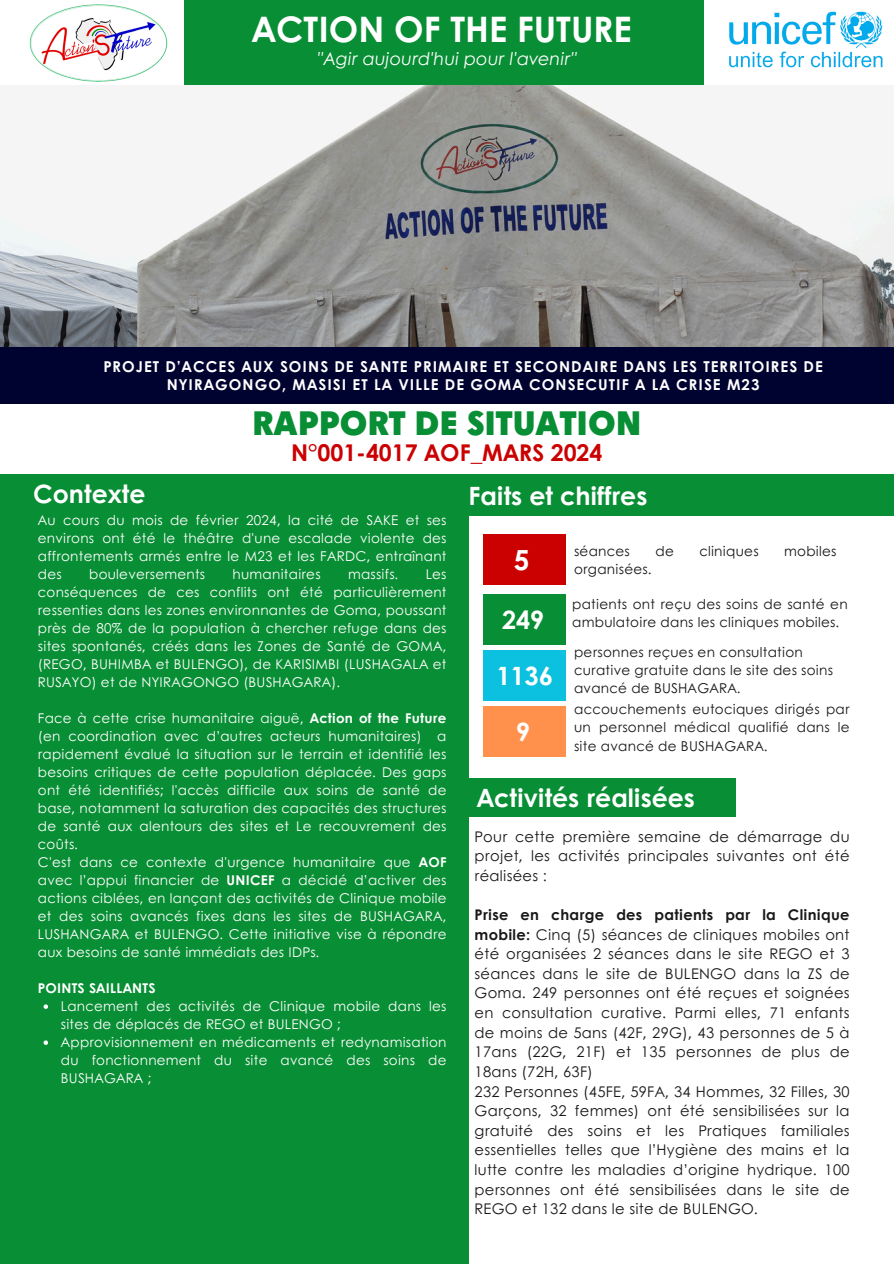
<style>
.page{position:relative;width:894px;height:1264px;background:#fff}
.page>*{position:absolute;margin:0;border:0;box-sizing:border-box;transform-origin:0 0}
.t1{font:700 35.1px "Century Gothic";color:#fff}
.t2{font:900 32.85px "Century Gothic";color:#088e34}
.t3{font:700 27.75px "Century Gothic";color:#fff}
.t4{font:700 25.2px "Century Gothic";color:#fff}
.t5{font:700 23.1px "Century Gothic";color:#cb0000}
.t6{font:italic 17.55px "Century Gothic";color:#fff}
.t7{font:700 15px/18px "Century Gothic";letter-spacing:.07em;color:#fff;text-align:center}
.t8{font:14.7px/19.6px "Century Gothic";letter-spacing:.02em;color:#191919;text-align:justify}
.t9{font:13.5px/18px "Century Gothic";letter-spacing:.02em;color:#fff}
.t10{font:13.5px/18.6px "Century Gothic";letter-spacing:.02em;color:#191919}
.s1{font-weight:700}
</style>
<div class="page">
<div style="left:0;top:0;width:893px;height:1263px;background:#088e34"></div>
<img style="left:0;top:85px;width:893px;height:262px">
<div style="left:0;top:404px;width:893px;height:70px;background:#fff"></div>
<div style="left:0;top:0;width:184px;height:85px;background:#fff"></div>
<img style="left:29px;top:4px;width:139px;height:78px">
<div style="left:469px;top:516px;width:424px;height:747px;background:#fff"></div>
<div style="left:0;top:347px;width:893px;height:57px;background:#000230"></div>
<div style="left:483px;top:534px;width:82px;height:51px;background:#cb0000"></div>
<div style="left:483px;top:594px;width:82px;height:51px;background:#088e34"></div>
<div style="left:483px;top:706px;width:82px;height:51px;background:#ff914d"></div>
<div style="left:483px;top:650px;width:82px;height:51px;background:#0cc0df"></div>
<div style="left:704px;top:0;width:189px;height:85px;background:#fff"></div>
<img style="left:729px;top:11px;width:154px;height:57px">
<div style="left:469px;top:778px;width:266px;height:39px;background:#088e34"></div>
<svg style="left:44px;top:1004px;width:4px;height:4px"></svg>
<svg style="left:44px;top:1040px;width:4px;height:4px"></svg>
<h3 class="t1" style="left:252px;top:2px;width:381px">ACTION OF THE FUTURE</h3>
<p class="t6" style="left:316px;top:45px;width:262px">"Agir aujourd'hui pour l'avenir"</p>
<p class="t7" style="left:103px;top:357px;width:720px">PROJET D’ACCES AUX SOINS DE SANTE PRIMAIRE ET SECONDAIRE DANS LES TERRITOIRES DE<br>NYIRAGONGO, MASISI ET LA VILLE DE GOMA CONSECUTIF A LA CRISE M23</p>
<h1 class="t2" style="left:252px;top:398px;width:390px">RAPPORT DE SITUATION</h1>
<h3 class="t5" style="left:291px;top:435px;width:313px">N°001-4017 AOF_MARS 2024</h3>
<p class="t4" style="left:33px;top:474px;width:114px">Contexte</p>
<p class="t4" style="left:468px;top:477px;width:180px">Faits et chiffres</p>
<p class="t9" style="left:38px;top:510px;width:410px;text-align:justify">Au cours du mois de février 2024, la cité de SAKE et ses environs ont été le théâtre d'une escalade violente des affrontements armés entre le M23 et les FARDC, entraînant des</p>
<p class="t9" style="left:89px;top:564px;width:117px">bouleversements</p>
<p class="t9" style="left:232px;top:564px;width:89px">humanitaires</p>
<p class="t9" style="left:348px;top:564px;width:52px">massifs.</p>
<p class="t9" style="left:38px;top:564px;width:410px;text-align:justify;text-indent:387px">Les conséquences de ces conflits ont été particulièrement ressenties dans les zones environnantes de Goma, poussant près de 80% de la population à chercher refuge dans des sites spontanés, créés dans les Zones de Santé de GOMA, (REGO, BUHIMBA et BULENGO), de KARISIMBI (LUSHAGALA et RUSAYO) et de NYIRAGONGO (BUSHAGARA).</p>
<p class="t9" style="left:38px;top:708px;width:410px;text-align:justify">Face à cette crise humanitaire aiguë, <span class="s1">Action of the Future </span>(en coordination avec d’autres acteurs humanitaires) a rapidement évalué la situation sur le terrain et identifié les besoins critiques de cette population déplacée. Des gaps ont été identifiés; l'accès difficile aux soins de santé de base, notamment la saturation des capacités des structures de santé aux alentours des sites et Le recouvrement des</p>
<p class="t9" style="left:38px;top:834px;width:410px">coûts.<br>C'est dans ce contexte d'urgence humanitaire que <span class="s1">AOF </span>avec l’appui financier de <span class="s1">UNICEF</span> a décidé d’activer des actions ciblées, en lançant des activités de Clinique mobile et des soins avancés fixes dans les sites de BUSHAGARA, LUSHANGARA et BULENGO. Cette initiative vise à répondre aux besoins de santé immédiats des IDPs.</p>
<p class="t9" style="left:61px;top:978px;width:387px;text-indent:-23px"><span class="s1">POINTS SAILLANTS<br></span>Lancement des activités de Clinique mobile dans les</p>
<h3 class="t9" style="left:61px;top:1014px;width:387px">sites de déplacés de REGO et BULENGO ;<br>Approvisionnement en médicaments et redynamisation</h3>
<h3 class="t9" style="left:61px;top:1050px;width:387px">du fonctionnement du site avancé des soins de<br>BUSHAGARA ;</h3>
<h6 class="t3" style="left:514px;top:539px;width:17px">5</h6>
<h3 class="t10" style="left:574px;top:541px;width:57px">séances</h3>
<h3 class="t10" style="left:655px;top:541px;width:20px">de</h3>
<h3 class="t10" style="left:699px;top:541px;width:61px">cliniques</h3>
<h3 class="t10" style="left:784px;top:541px;width:54px">mobiles</h3>
<h3 class="t10" style="left:574px;top:559px;width:79px">organisées.</h3>
<h1 class="t4" style="left:502px;top:601px;width:44px">249</h1>
<h2 class="t10" style="left:572px;top:594px;width:277px;line-height:18.1px">patients ont reçu des soins de santé en ambulatoire dans les cliniques mobiles.</h2>
<h6 class="t4" style="left:496px;top:656px;width:58px">1136</h6>
<p class="t4" style="left:516px;top:713px;width:16px">9</p>
<h6 class="t10" style="left:574px;top:642px;width:260px;line-height:18px">personnes reçues en consultation curative gratuite dans le site des soins avancé de BUSHAGARA.</h6>
<h5 class="t10" style="left:574px;top:698px;width:277px;text-align:justify">accouchements eutociques dirigés par un personnel médical qualifié dans le site avancé de BUSHAGARA.</h5>
<p class="t4" style="left:476px;top:779px;width:220px">Activités réalisées</p>
<h6 class="t8" style="left:474px;top:825px;width:376px">Pour cette première semaine de démarrage du projet, les activités principales suivantes ont été réalisées :</h6>
<h6 class="t8" style="left:474px;top:904px;width:376px;text-align:left"><span class="s1">Prise en charge des patients par la Clinique mobile:</span> Cinq (5) séances de cliniques mobiles ont été organisées 2 séances dans le site REGO et 3 séances dans le site de BULENGO dans la ZS de Goma. 249 personnes ont été reçues et soignées en consultation curative. Parmi elles, 71 enfants de moins de 5ans (42F, 29G), 43 personnes de 5 à 17ans (22G, 21F) et 135 personnes de plus de 18ans (72H, 63F)<br>232 Personnes (45FE, 59FA, 34 Hommes, 32 Filles, 30<br>Garçons, 32 femmes) ont été sensibilisées sur la gratuité des soins et les Pratiques familiales essentielles telles que l’Hygiène des mains et la lutte contre les maladies d’origine hydrique. 100 personnes ont été sensibilisées dans le site de REGO et 132 dans le site de BULENGO.</h6>
</div>
